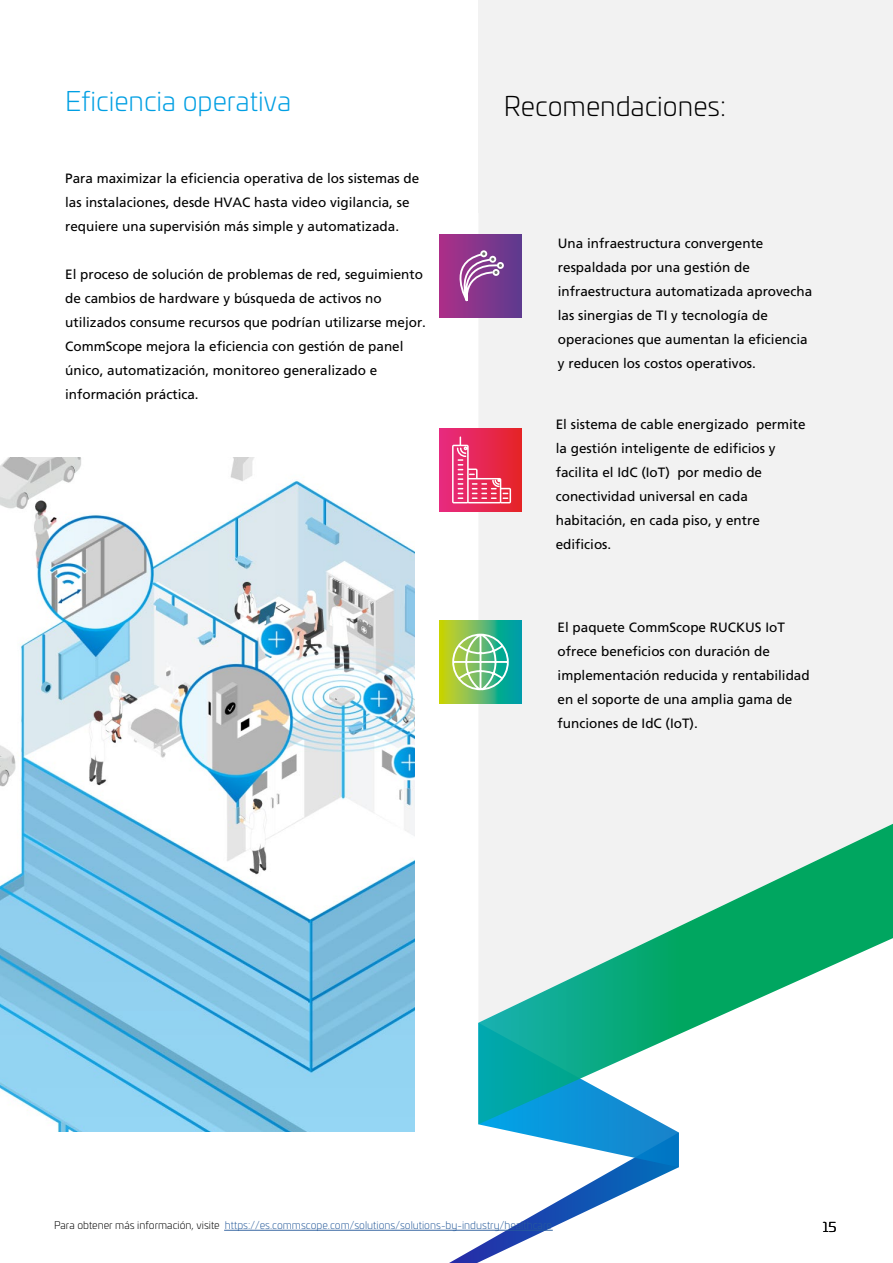
<style>
.page{position:relative;width:893px;height:1263px;background:#fff}
.page>*{position:absolute;margin:0;border:0;box-sizing:border-box;transform-origin:0 0}
.t1{font:300 27px "Univia Pro";color:#009fe3}
.t2{font:300 27px "Univia Pro";color:#000}
.t3{font:13.5px/24px "Frutiger LT Pro";color:#000}
.t4{font:13.5px "Univia Pro";color:#000}
.t5{font:300 10.5px "Univia Pro";color:#275b9b}
.s1{color:#000}
</style>
<div class="page">
<div style="left:478px;top:213px;width:415px;height:597px;background:#f2f2f2"></div>
<img style="left:0;top:457px;width:415px;height:674px">
<div style="left:478px;top:0;width:415px;height:213px;background:#f2f2f2"></div>
<div style="left:439px;top:234px;width:83px;height:83px;background:linear-gradient(to right,#ad2f88,#5c3c8f)"></div>
<div style="left:439px;top:428px;width:83px;height:83px;background:linear-gradient(to right,#e72a82,#e52427)"></div>
<svg style="left:439px;top:620px;width:83px;height:83px;background:#5fb861"></svg>
<div style="left:497px;top:262px;width:7px;height:7px;border:2px solid #fff;border-radius:50%"></div>
<svg style="left:445px;top:251px;width:58px;height:52px;background:#9c539c"></svg>
<div style="left:480px;top:250px;width:7px;height:7px;border:2px solid #fff;border-radius:50%"></div>
<svg style="left:452px;top:436px;width:59px;height:67px;background:#ea4b6f"></svg>
<svg style="left:451px;top:632px;width:59px;height:60px;background:#86ca8f"></svg>
<svg style="left:449px;top:1124px;width:230px;height:139px"></svg>
<svg style="left:478px;top:810px;width:415px;height:314px"></svg>
<hr style="left:224px;top:1230px;width:329px;height:1px;background:#275b9b">
<p class="t1" style="left:65px;top:82px;width:228px">Eficiencia operativa</p>
<p class="t3" style="left:65px;top:166px;width:356px">Para maximizar la eficiencia operativa de los sistemas de las instalaciones, desde HVAC hasta video vigilancia, se requiere una supervisión más simple y automatizada.</p>
<p class="t3" style="left:65px;top:262px;width:362px">El proceso de solución de problemas de red, seguimiento de cambios de hardware y búsqueda de activos no utilizados consume recursos que podrían utilizarse mejor.<br>CommScope mejora la eficiencia con gestión de panel único, automatización, monitoreo generalizado e información práctica.</p>
<p class="t2" style="left:504px;top:87px;width:224px">Recomendaciones:</p>
<p class="t3" style="left:558px;top:232px;width:256px">Una infraestructura convergente respaldada por una gestión de infraestructura automatizada aprovecha las sinergias de TI y tecnología de operaciones que aumentan la eficiencia y reducen los costos operativos.</p>
<p class="t3" style="left:556px;top:412px;width:251px">El sistema de cable energizado permite la gestión inteligente de edificios y facilita el IdC (IoT) por medio de conectividad universal en cada habitación, en cada piso, y entre edificios.</p>
<p class="t3" style="left:558px;top:616px;width:254px">El paquete CommScope RUCKUS IoT ofrece beneficios con duración de implementación reducida y rentabilidad en el soporte de una amplia gama de funciones de IdC (IoT).</p>
<p class="t5" style="left:54px;top:1217px;width:499px"><span class="s1">Para obtener más información, visite</span> https://es.commscope.com/solutions/solutions-by-industry/healthcare</p>
<p class="t4" style="left:823px;top:1217px;width:15px">15</p>
</div>
